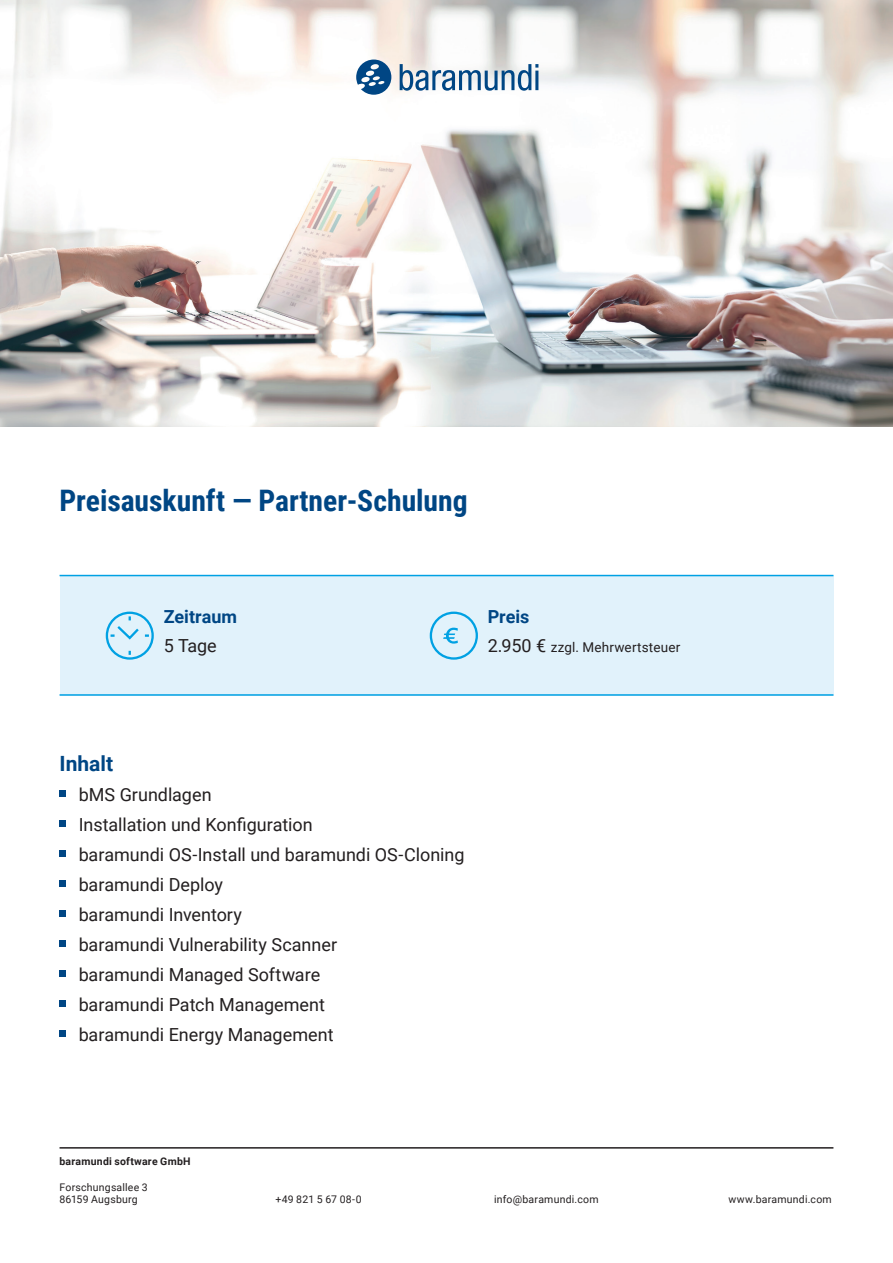
<style>
.page{position:relative;width:893px;height:1263px;background:#fff}
.page>*{position:absolute;margin:0;border:0;box-sizing:border-box;transform-origin:0 0}
.t1{font:700 29.7px "Roboto Condensed";color:#004684}
.t2{font:700 21px "Roboto";color:#004684}
.t3{font:18px/30px "Roboto";color:#231f20}
.t4{font:700 18px "Roboto";color:#004684}
.t5{font:13.5px "Roboto";letter-spacing:.015em;color:#231f20}
.t6{font:10.5px/12.6px "Roboto";letter-spacing:.02em;color:#231f20}
.t7{font:700 10.5px "Roboto";letter-spacing:.02em;color:#231f20}
.s1{font-size:18px}
</style>
<div class="page">
<img style="left:0;top:0;width:893px;height:426px">
<svg style="left:356px;top:60px;width:35px;height:35px"></svg>
<svg style="left:400px;top:64px;width:138px;height:27px"></svg>
<div style="left:60px;top:790px;width:6px;height:7px;background:#004684"></div>
<div style="left:60px;top:820px;width:6px;height:7px;background:#004684"></div>
<div style="left:60px;top:850px;width:6px;height:7px;background:#004684"></div>
<div style="left:60px;top:880px;width:6px;height:7px;background:#004684"></div>
<div style="left:60px;top:910px;width:6px;height:7px;background:#004684"></div>
<svg style="left:60px;top:940px;width:6px;height:6px"></svg>
<svg style="left:60px;top:970px;width:6px;height:6px"></svg>
<svg style="left:60px;top:1000px;width:6px;height:6px"></svg>
<svg style="left:60px;top:1030px;width:6px;height:6px"></svg>
<hr style="left:60px;top:1147px;width:773px;height:1px;background:#231f20">
<div style="left:60px;top:575px;width:773px;height:120px;background:#e1f2fb"></div>
<hr style="left:60px;top:575px;width:773px;height:1px;background:#00a1e3">
<hr style="left:60px;top:694px;width:773px;height:2px;background:#00a1e3">
<svg style="left:105px;top:611px;width:49px;height:49px"></svg>
<svg style="left:443px;top:628px;width:15px;height:16px"></svg>
<div style="left:430px;top:612px;width:48px;height:48px;border:2px solid #00a1e3;border-radius:50%"></div>
<h1 class="t1" style="left:60px;top:479px;width:410px">Preisauskunft — Partner-Schulung</h1>
<p class="t4" style="left:164px;top:603px;width:75px">Zeitraum</p>
<p class="t4" style="left:488px;top:603px;width:43px">Preis</p>
<p class="t3" style="left:164px;top:630px;width:54px">5 Tage</p>
<p class="t5" style="left:488px;top:638px;width:194px"><span class="s1">2.950 €</span> zzgl. Mehrwertsteuer</p>
<p class="t2" style="left:60px;top:749px;width:55px">Inhalt</p>
<p class="t3" style="left:79px;top:779px;width:387px">bMS Grundlagen<br>Installation und Konfiguration<br>baramundi OS-Install und baramundi OS-Cloning baramundi Deploy<br>baramundi Inventory<br>baramundi Vulnerability Scanner<br>baramundi Managed Software<br>baramundi Patch Management<br>baramundi Energy Management</p>
<p class="t7" style="left:60px;top:1153px;width:133px">baramundi software GmbH</p>
<p class="t6" style="left:60px;top:1180px;width:90px">Forschungsallee 3<br>86159 Augsburg</p>
<p class="t6" style="left:276px;top:1193px;width:88px">+49 821 5 67 08-0</p>
<p class="t6" style="left:494px;top:1193px;width:106px">info@baramundi.com</p>
<p class="t6" style="left:728px;top:1193px;width:105px">www.baramundi.com</p>
</div>
